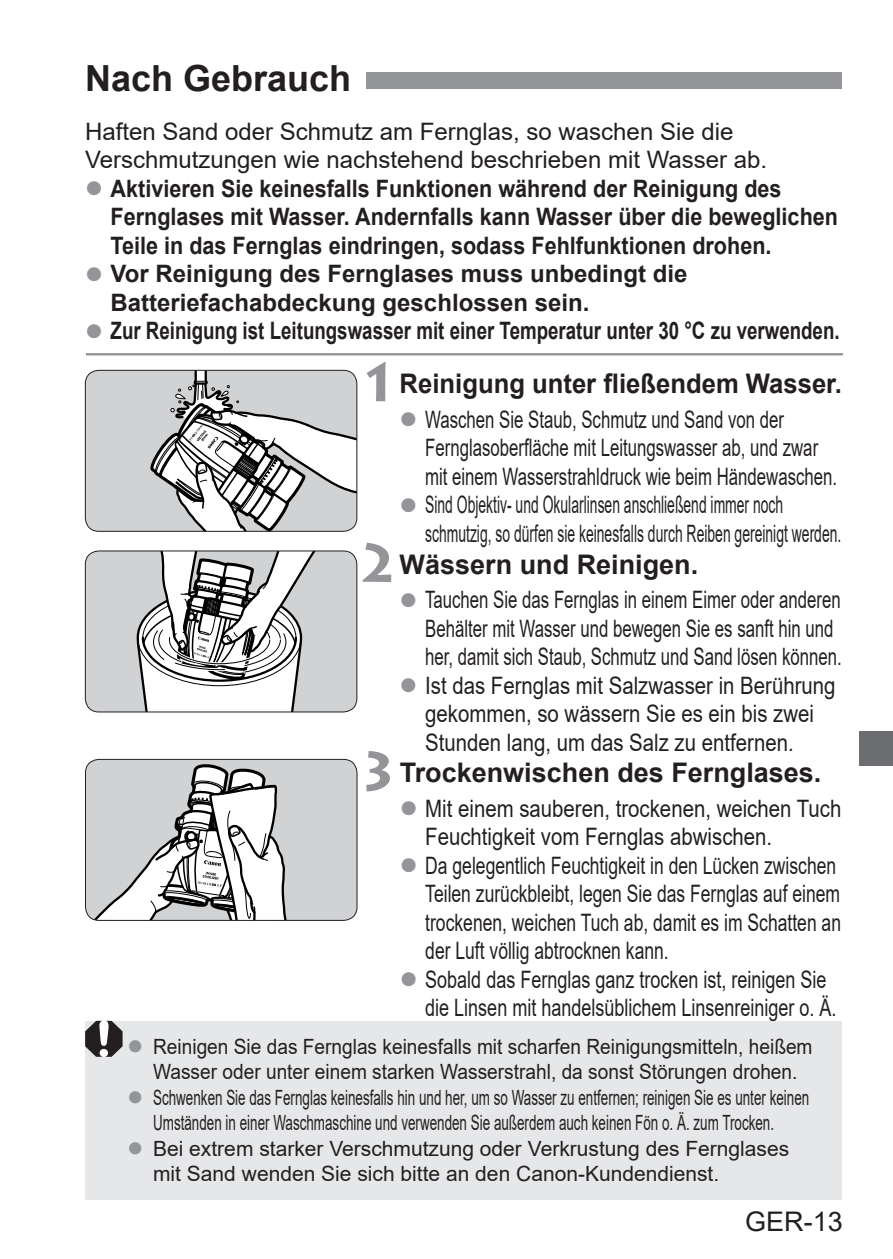
<style>
.page{position:relative;width:893px;height:1259px;background:#fff}
.page>*{position:absolute;margin:0;border:0;box-sizing:border-box;transform-origin:0 0}
.t1{font:700 54px "Lithos";color:#939598}
.t2{font:700 36px "Arial";color:#231f20}
.t3{font:700 27px "Arial";color:#231f20}
.t4{font:700 27px "Arial";color:#231f20;scale:.95 1}
.t5{font:27px "Arial";color:#231f20}
.t6{font:24px/28.5px "Arial";color:#231f20;scale:.7 1}
.t7{font:24px/28.5px "Arial";color:#231f20;scale:.85 1}
.t8{font:700 24px/28.5px "Arial";color:#231f20;scale:.9 1}
.t9{font:24px/28.5px "Arial";color:#231f20}
.t10{font:21px/25.5px "Arial";color:#231f20;scale:.91 1}
</style>
<div class="page">
<div style="left:85px;top:72px;width:757px;height:17px;background:#939598"></div>
<div style="left:859px;top:731px;width:34px;height:34px;background:#6c6d70"></div>
<hr style="left:86px;top:353px;width:757px;height:2px;background:#939598">
<div style="left:85px;top:370px;width:272px;height:161px;background:#d1d2d4;border-radius:14px"></div>
<div style="left:194px;top:380px;width:14px;height:5px;border:2px solid #000"></div>
<svg style="left:150px;top:381px;width:207px;height:150px"></svg>
<div style="left:85px;top:370px;width:272px;height:161px;border:1px solid #231f20;border-radius:14px"></div>
<div style="left:85px;top:551px;width:272px;height:161px;background:#d1d2d4;border-radius:14px"></div>
<svg style="left:136px;top:553px;width:179px;height:157px"></svg>
<div style="left:85px;top:551px;width:272px;height:161px;border:1px solid #231f20;border-radius:14px"></div>
<div style="left:85px;top:759px;width:272px;height:161px;background:#d1d2d4;border-radius:14px"></div>
<svg style="left:85px;top:761px;width:202px;height:159px"></svg>
<div style="left:85px;top:759px;width:272px;height:161px;border:1px solid #231f20;border-radius:14px"></div>
<div style="left:85px;top:60px;width:281px;height:42px;background:#fff"></div>
<div style="left:85px;top:1020px;width:757px;height:179px;background:#e6e7e9"></div>
<svg style="left:85px;top:1020px;width:38px;height:36px"></svg>
<h2 class="t2" style="left:85px;top:53px;width:268px">Nach Gebrauch</h2>
<p class="t9" style="left:85px;top:117px;width:684px">Haften Sand oder Schmutz am Fernglas, so waschen Sie die<br>Verschmutzungen wie nachstehend beschrieben mit Wasser ab.</p>
<p class="t8" style="left:111px;top:174px;width:812px">Aktivieren Sie keinesfalls Funktionen während der Reinigung des Fernglases mit Wasser. Andernfalls kann Wasser über die beweglichen Teile in das Fernglas eindringen, sodass Fehlfunktionen drohen.<br>Vor Reinigung des Fernglases muss unbedingt die Batteriefachabdeckung geschlossen sein.<br>Zur Reinigung ist Leitungswasser mit einer Temperatur unter 30 °C zu verwenden.</p>
<p class="t4" style="left:400px;top:365px;width:467px">Reinigung unter fließendem Wasser.</p>
<p class="t6" style="left:425px;top:405px;width:596px">Waschen Sie Staub, Schmutz und Sand von der Fernglasoberfläche mit Leitungswasser ab, und zwar mit einem Wasserstrahldruck wie beim Händewaschen.<br>Sind Objektiv- und Okularlinsen anschließend immer noch schmutzig, so dürfen sie keinesfalls durch Reiben gereinigt werden.</p>
<h1 class="t1" style="left:365px;top:350px;width:28px">1</h1>
<h1 class="t1" style="left:362px;top:530px;width:35px">2</h1>
<p class="t3" style="left:400px;top:545px;width:300px">Wässern und Reinigen.</p>
<p class="t6" style="left:425px;top:585px;width:597px">Tauchen Sie das Fernglas in einem Eimer oder anderen Behälter mit Wasser und bewegen Sie es sanft hin und her, damit sich Staub, Schmutz und Sand lösen können.<br>Ist das Fernglas mit Salzwasser in Berührung gekommen, so wässern Sie es ein bis zwei Stunden lang, um das Salz zu entfernen.</p>
<h1 class="t1" style="left:364px;top:739px;width:31px">3</h1>
<p class="t3" style="left:400px;top:753px;width:423px">Trockenwischen des Fernglases.</p>
<p class="t7" style="left:425px;top:794px;width:491px">Mit einem sauberen, trockenen, weichen Tuch Feuchtigkeit vom Fernglas abwischen.<br>Da gelegentlich Feuchtigkeit in den Lücken zwischen Teilen zurückbleibt, legen Sie das Fernglas auf einem trockenen, weichen Tuch ab, damit es im Schatten an der Luft völlig abtrocknen kann.<br>Sobald das Fernglas ganz trocken ist, reinigen Sie die Linsen mit handelsüblichem Linsenreiniger o. Ä.</p>
<p class="t10" style="left:153px;top:1033px;width:726px">Reinigen Sie das Fernglas keinesfalls mit scharfen Reinigungsmitteln, heißem Wasser oder unter einem starken Wasserstrahl, da sonst Störungen drohen.<br>Schwenken Sie das Fernglas keinesfalls hin und her, um so Wasser zu entfernen; reinigen Sie es unter keinen Umständen in einer Waschmaschine und verwenden Sie außerdem auch keinen Fön o. Ä. zum Trocken.<br>Bei extrem starker Verschmutzung oder Verkrustung des Fernglases mit Sand wenden Sie sich bitte an den Canon-Kundendienst.</p>
<p class="t5" style="left:745px;top:1203px;width:99px">GER-13</p>
</div>
